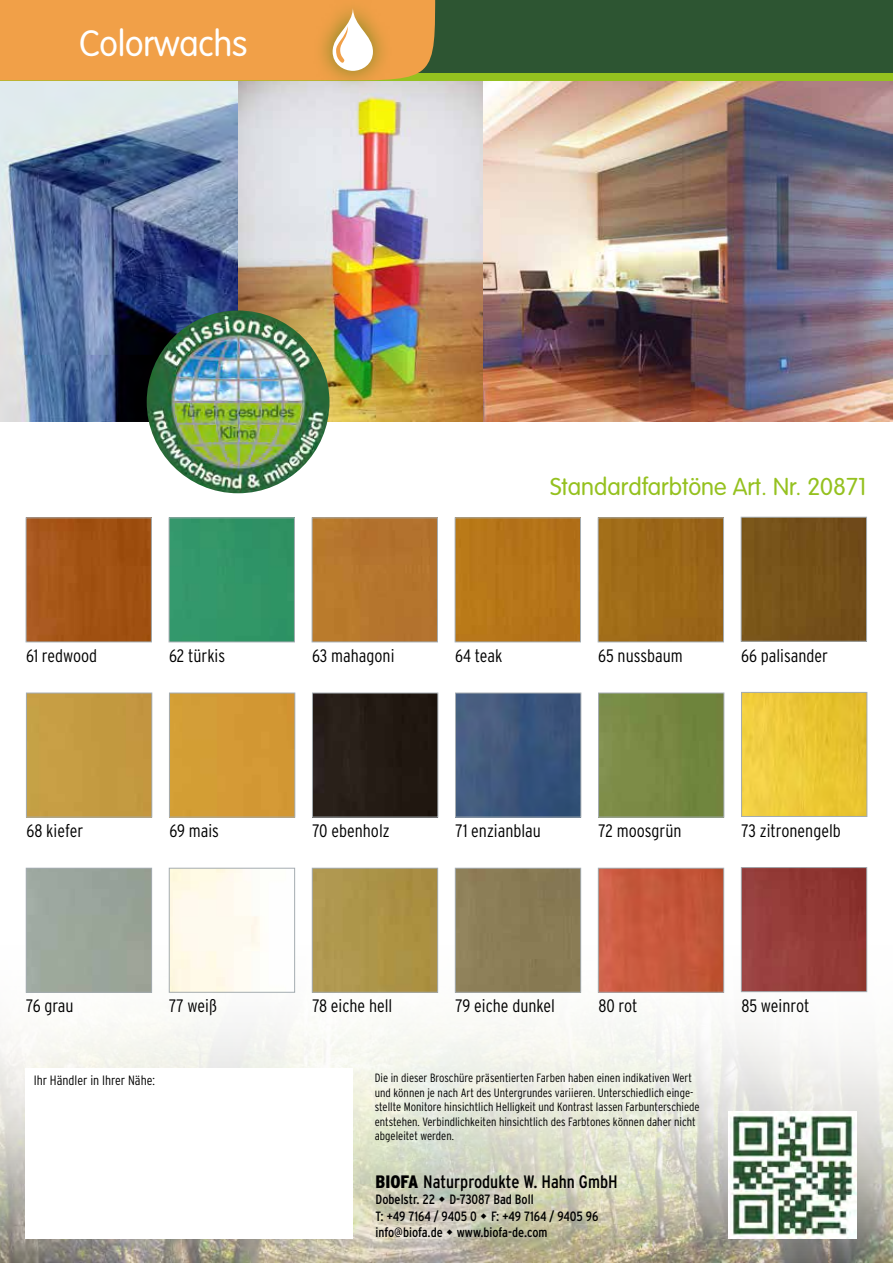
<style>
.page{position:relative;width:893px;height:1263px;background:#fff}
.page>*{position:absolute;margin:0;border:0;box-sizing:border-box;transform-origin:0 0}
.t1{font:300 36px "VAG Rounded Std";color:#fff;scale:.95 1}
.t2{font:300 24px "VAG Rounded Std";color:#95c11f}
.t3{font:300 condensed 18px "Interstate";color:#000}
.t4{font:condensed 18px "Interstate";color:#000}
.t5{font:condensed 13.5px/16.2px "Interstate";color:#000}
.t6{font:300 condensed 13.5px "Interstate";color:#000}
.t7{font:300 condensed 12px/14.4px "Interstate";color:#000}
.s1{font-weight:900}
</style>
<div class="page">
<img style="left:0;top:909px;width:893px;height:354px">
<img style="left:729px;top:1111px;width:127px;height:128px">
<img style="left:0;top:80px;width:238px;height:342px">
<img style="left:238px;top:80px;width:245px;height:342px">
<img style="left:483px;top:80px;width:410px;height:342px">
<div style="left:0;top:0;width:893px;height:80px;background:#95c11f"></div>
<div style="left:0;top:0;width:893px;height:73px;background:#2d5532"></div>
<div style="left:313px;top:0;width:80px;height:90px;background:#75851c;opacity:.96"></div>
<svg style="left:0;top:0;width:436px;height:80px;background:#eea34e"></svg>
<img style="left:147px;top:310px;width:182px;height:183px;border-radius:91px">
<img style="left:28px;top:519px;width:122px;height:121px">
<div style="left:26px;top:517px;width:126px;height:125px;border:1px solid #a4acb1"></div>
<div style="left:171px;top:519px;width:122px;height:121px;background:#319667"></div>
<div style="left:169px;top:517px;width:126px;height:125px;border:1px solid #a4acb1"></div>
<div style="left:314px;top:519px;width:122px;height:121px;background:#b5752d"></div>
<div style="left:312px;top:517px;width:126px;height:125px;border:1px solid #a4acb1"></div>
<div style="left:457px;top:519px;width:122px;height:121px;background:#b67519"></div>
<div style="left:455px;top:517px;width:126px;height:125px;border:1px solid #a4acb1"></div>
<div style="left:600px;top:519px;width:122px;height:121px;background:#9d6918"></div>
<div style="left:598px;top:517px;width:126px;height:125px;border:1px solid #a4acb1"></div>
<div style="left:743px;top:519px;width:122px;height:121px;background:#755119"></div>
<div style="left:741px;top:517px;width:126px;height:125px;border:1px solid #a4acb1"></div>
<div style="left:28px;top:695px;width:122px;height:120px;background:#c49b41"></div>
<div style="left:26px;top:693px;width:126px;height:124px;border:1px solid #a4acb1"></div>
<div style="left:171px;top:695px;width:122px;height:120px;background:#d39a35"></div>
<div style="left:169px;top:693px;width:126px;height:124px;border:1px solid #a4acb1"></div>
<div style="left:314px;top:695px;width:122px;height:120px;background:#241b14"></div>
<div style="left:312px;top:693px;width:126px;height:124px;border:1px solid #a4acb1"></div>
<img style="left:457px;top:695px;width:122px;height:120px">
<div style="left:455px;top:693px;width:126px;height:124px;border:1px solid #a4acb1"></div>
<img style="left:600px;top:695px;width:122px;height:120px">
<div style="left:598px;top:693px;width:126px;height:124px;border:1px solid #a4acb1"></div>
<img style="left:743px;top:694px;width:122px;height:121px">
<div style="left:741px;top:692px;width:126px;height:125px;border:1px solid #a4acb1"></div>
<img style="left:28px;top:870px;width:122px;height:120px">
<div style="left:26px;top:868px;width:126px;height:124px;border:1px solid #a4acb1"></div>
<img style="left:171px;top:870px;width:122px;height:120px">
<div style="left:169px;top:868px;width:126px;height:124px;border:1px solid #a4acb1"></div>
<img style="left:314px;top:870px;width:122px;height:120px">
<div style="left:312px;top:868px;width:126px;height:124px;border:1px solid #a4acb1"></div>
<div style="left:457px;top:870px;width:122px;height:120px;background:#8a7c55"></div>
<div style="left:455px;top:868px;width:126px;height:124px;border:1px solid #a4acb1"></div>
<img style="left:600px;top:870px;width:122px;height:120px">
<div style="left:598px;top:868px;width:126px;height:124px;border:1px solid #a4acb1"></div>
<img style="left:743px;top:869px;width:122px;height:121px">
<div style="left:741px;top:867px;width:126px;height:125px;border:1px solid #a4acb1"></div>
<div style="left:26px;top:1068px;width:327px;height:171px;background:#fff"></div>
<svg style="left:439px;top:1197px;width:6px;height:5px"></svg>
<svg style="left:481px;top:1213px;width:6px;height:5px"></svg>
<svg style="left:447px;top:1229px;width:5px;height:6px"></svg>
<h1 class="t1" style="left:79px;top:23px;width:178px">Colorwachs</h1>
<h2 class="t2" style="left:550px;top:473px;width:318px">Standardfarbtöne Art. Nr. 20871</h2>
<h3 class="t3" style="left:26px;top:644px;width:73px">61 redwood</h3>
<h3 class="t3" style="left:169px;top:644px;width:58px">62 türkis</h3>
<h3 class="t3" style="left:312px;top:644px;width:84px">63 mahagoni</h3>
<h3 class="t3" style="left:455px;top:644px;width:49px">64 teak</h3>
<h3 class="t3" style="left:598px;top:644px;width:86px">65 nussbaum</h3>
<h3 class="t3" style="left:741px;top:644px;width:88px">66 palisander</h3>
<h3 class="t3" style="left:26px;top:819px;width:58px">68 kiefer</h3>
<h3 class="t3" style="left:169px;top:819px;width:51px">69 mais</h3>
<h3 class="t3" style="left:313px;top:819px;width:79px">70 ebenholz</h3>
<h3 class="t3" style="left:456px;top:819px;width:87px">71 enzianblau</h3>
<h3 class="t3" style="left:599px;top:819px;width:84px">72 moosgrün</h3>
<h3 class="t3" style="left:742px;top:819px;width:101px">73 zitronengelb</h3>
<h3 class="t3" style="left:26px;top:995px;width:49px">76 grau</h3>
<h3 class="t3" style="left:169px;top:995px;width:49px">77 weiß</h3>
<h3 class="t3" style="left:312px;top:995px;width:82px">78 eiche hell</h3>
<h3 class="t3" style="left:455px;top:995px;width:101px">79 eiche dunkel</h3>
<h3 class="t3" style="left:598px;top:995px;width:41px">80 rot</h3>
<h3 class="t3" style="left:741px;top:995px;width:69px">85 weinrot</h3>
<p class="t6" style="left:34px;top:1072px;width:123px">Ihr Händler in Ihrer Nähe:</p>
<p class="t7" style="left:375px;top:1071px;width:326px">Die in dieser Broschüre präsentierten Farben haben einen indikativen Wert und können je nach Art des Untergrundes variieren. Unterschiedlich einge&shy;stellte Monitore hinsichtlich Helligkeit und Kontrast lassen Farbunterschiede entstehen. Verbindlichkeiten hinsichtlich des Farbtones können daher nicht abgeleitet werden.</p>
<h3 class="t4" style="left:376px;top:1171px;width:244px"><span class="s1">BIOFA</span> Naturprodukte W. Hahn GmbH</h3>
<p class="t5" style="left:376px;top:1191px;width:224px">Dobelstr. 22 D-73087 Bad Boll<br>T: +49 7164 / 9405 0 F: +49 7164 / 9405 96 info@biofa.de www.biofa-de.com</p>
</div>
